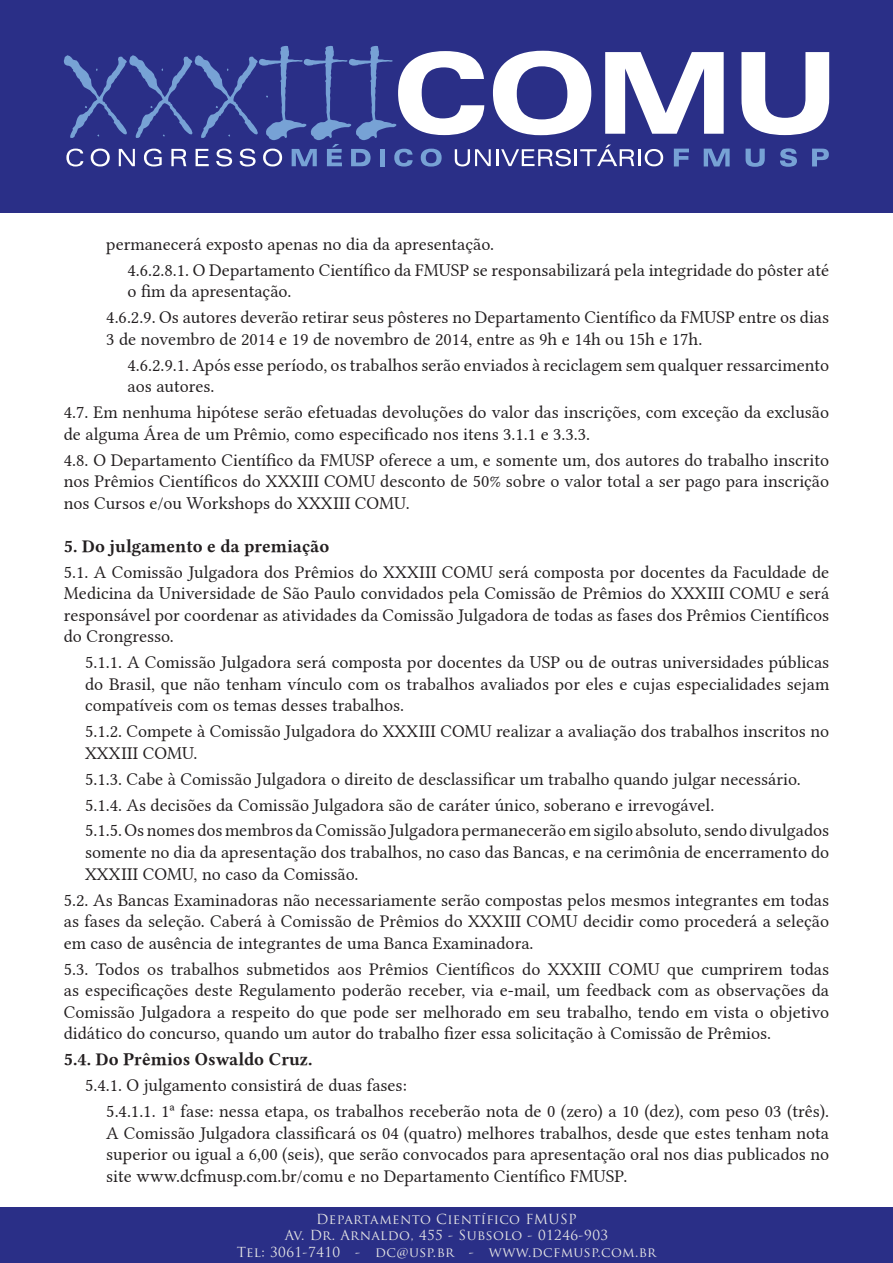
<style>
.page{position:relative;width:893px;height:1263px;background:#fff}
.page>*{position:absolute;margin:0;border:0;box-sizing:border-box;transform-origin:0 0}
.t1{font:18px/21.6px "Linux Libertine G";color:#231f20;text-align:justify}
.t2{font:18px "Linux Libertine GB";color:#231f20}
.t3{font:13.5px/16.2px "Trajan Pro";letter-spacing:.03em;color:#e5e5e5;text-align:center}
</style>
<div class="page">
<div style="left:0;top:1208px;width:893px;height:55px;background:#2a2f87"></div>
<div style="left:0;top:0;width:893px;height:213px;background:#2a2f87"></div>
<svg style="left:741px;top:52px;width:88px;height:83px"></svg>
<svg style="left:746px;top:149px;width:19px;height:18px"></svg>
<svg style="left:780px;top:148px;width:17px;height:19px"></svg>
<svg style="left:812px;top:149px;width:17px;height:17px"></svg>
<svg style="left:64px;top:46px;width:666px;height:121px"></svg>
<p class="t1" style="left:106px;top:233px;width:389px">permanecerá exposto apenas no dia da apresentação.</p>
<p class="t1" style="left:128px;top:259px;width:703px">4.6.2.8.1. O Departamento Científico da FMUSP se responsabilizará pela integridade do pôster até o fim da apresentação.</p>
<p class="t1" style="left:106px;top:307px;width:724px">4.6.2.9. Os autores deverão retirar seus pôsteres no Departamento Científico da FMUSP entre os dias<br>3 de novembro de 2014 e 19 de novembro de 2014, entre as 9h e 14h ou 15h e 17h.</p>
<p class="t1" style="left:128px;top:354px;width:703px">4.6.2.9.1. Após esse período, os trabalhos serão enviados à reciclagem sem qualquer ressarcimento aos autores.</p>
<p class="t1" style="left:64px;top:402px;width:767px">4.7. Em nenhuma hipótese serão efetuadas devoluções do valor das inscrições, com exceção da exclusão de alguma Área de um Prêmio, como especificado nos itens 3.1.1 e 3.3.3.</p>
<p class="t1" style="left:64px;top:449px;width:767px">4.8. O Departamento Científico da FMUSP oferece a um, e somente um, dos autores do trabalho inscrito nos Prêmios Científicos do XXXIII COMU desconto de 50% sobre o valor total a ser pago para inscrição nos Cursos e/ou Workshops do XXXIII COMU.</p>
<p class="t2" style="left:64px;top:533px;width:267px">5. Do julgamento e da premiação</p>
<p class="t1" style="left:64px;top:561px;width:767px">5.1. A Comissão Julgadora dos Prêmios do XXXIII COMU será composta por docentes da Faculdade de Medicina da Universidade de São Paulo convidados pela Comissão de Prêmios do XXXIII COMU e será responsável por coordenar as atividades da Comissão Julgadora de todas as fases dos Prêmios Científicos do Crongresso.</p>
<p class="t1" style="left:85px;top:652px;width:746px">5.1.1. A Comissão Julgadora será composta por docentes da USP ou de outras universidades públicas do Brasil, que não tenham vínculo com os trabalhos avaliados por eles e cujas especialidades sejam compatíveis com os temas desses trabalhos.</p>
<p class="t1" style="left:85px;top:721px;width:746px">5.1.2. Compete à Comissão Julgadora do XXXIII COMU realizar a avaliação dos trabalhos inscritos no<br>XXXIII COMU.</p>
<p class="t1" style="left:85px;top:768px;width:717px">5.1.3. Cabe à Comissão Julgadora o direito de desclassificar um trabalho quando julgar necessário.</p>
<p class="t1" style="left:85px;top:794px;width:631px">5.1.4. As decisões da Comissão Julgadora são de caráter único, soberano e irrevogável.</p>
<p class="t1" style="left:85px;top:820px;width:746px">5.1.5. Os nomes dos membros da Comissão Julgadora permanecerão em sigilo absoluto, sendo divulgados somente no dia da apresentação dos trabalhos, no caso das Bancas, e na cerimônia de encerramento do XXXIII COMU, no caso da Comissão.</p>
<p class="t1" style="left:64px;top:889px;width:767px">5.2. As Bancas Examinadoras não necessariamente serão compostas pelos mesmos integrantes em todas as fases da seleção. Caberá à Comissão de Prêmios do XXXIII COMU decidir como procederá a seleção em caso de ausência de integrantes de uma Banca Examinadora.</p>
<p class="t1" style="left:64px;top:958px;width:767px">5.3. Todos os trabalhos submetidos aos Prêmios Científicos do XXXIII COMU que cumprirem todas as especificações deste Regulamento poderão receber, via e-mail, um feedback com as observações da Comissão Julgadora a respeito do que pode ser melhorado em seu trabalho, tendo em vista o objetivo didático do concurso, quando um autor do trabalho fizer essa solicitação à Comissão de Prêmios.</p>
<p class="t2" style="left:64px;top:1047px;width:250px">5.4. Do Prêmios Oswaldo Cruz.</p>
<p class="t1" style="left:85px;top:1074px;width:323px">5.4.1. O julgamento consistirá de duas fases:</p>
<p class="t1" style="left:106px;top:1100px;width:724px">5.4.1.1. 1ª fase: nessa etapa, os trabalhos receberão nota de 0 (zero) a 10 (dez), com peso 03 (três).<br>A Comissão Julgadora classificará os 04 (quatro) melhores trabalhos, desde que estes tenham nota superior ou igual a 6,00 (seis), que serão convocados para apresentação oral nos dias publicados no site www.dcfmusp.com.br/comu e no Departamento Científico FMUSP.</p>
<p class="t3" style="left:237px;top:1211px;width:421px">Departamento Científico FMUSP<br>Av. Dr. Arnaldo, 455 - Subsolo - 01246-903<br>Tel: 3061-7410 - dc@usp.br - www.dcfmusp.com.br</p>
</div>
